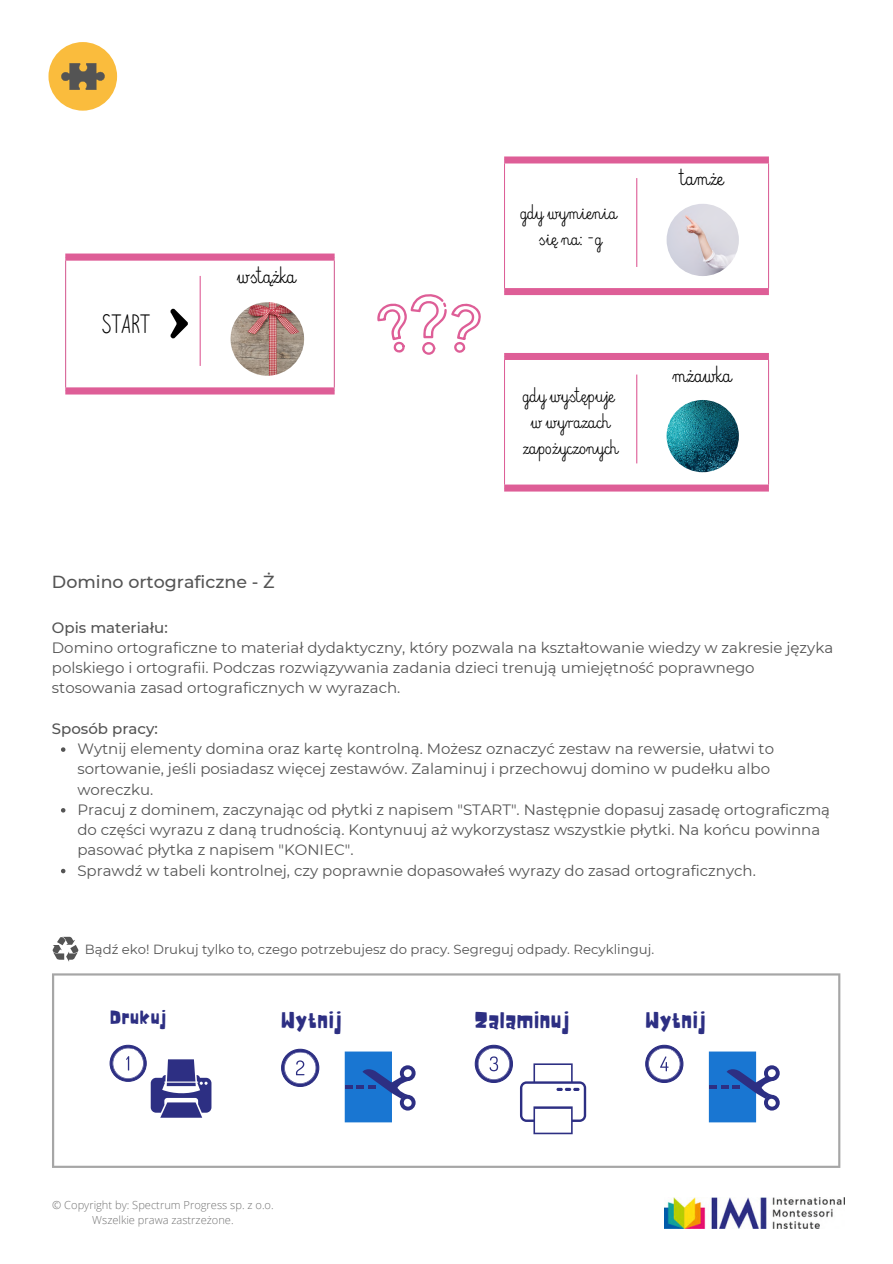
<style>
.page{position:relative;width:893px;height:1264px;background:#fff}
.page>*{position:absolute;margin:0;border:0;box-sizing:border-box;transform-origin:0 0}
.t1{font:23.7px "Elementarz Caps";color:#000}
.t2{font:21.75px "Noot";color:#2d2f83}
.t3{font:20.85px "Elementarz Pro";color:#000}
.t4{font:20.55px "Elementarz Pro";color:#000}
.t5{font:18.75px/26px "Elementarz Pro";color:#000;text-align:center}
.t6{font:18.45px "Noot";color:#2d2f83}
.t7{font:500 17.4px "Montserrat";color:#545454}
.t8{font:15px/20.2px "Montserrat";color:#545454}
.t9{font:500 15px "Montserrat";color:#545454}
.t10{font:13.2px "Montserrat";color:#545454}
.t11{font:300 11.1px/15.5px "Open Sans";color:#737373;text-align:center}
</style>
<div class="page">
<img style="left:664px;top:1197px;width:180px;height:31px">
<svg style="left:61px;top:747px;width:4px;height:4px"></svg>
<svg style="left:61px;top:808px;width:4px;height:4px"></svg>
<svg style="left:61px;top:868px;width:4px;height:5px"></svg>
<svg style="left:52px;top:973px;width:788px;height:194px"></svg>
<svg style="left:52px;top:936px;width:27px;height:25px"></svg>
<div style="left:48px;top:42px;width:69px;height:69px;background:#fabc3d;border-radius:50%"></div>
<svg style="left:61px;top:63px;width:44px;height:27px"></svg>
<hr style="left:504px;top:163px;width:1px;height:125px;background:#de5e97">
<hr style="left:768px;top:163px;width:1px;height:125px;background:#de5e97">
<div style="left:504px;top:156px;width:264px;height:7px;background:#de5e97"></div>
<div style="left:504px;top:288px;width:264px;height:7px;background:#de5e97"></div>
<hr style="left:636px;top:178px;width:1px;height:89px;background:#de5e97">
<hr style="left:504px;top:360px;width:1px;height:124px;background:#de5e97">
<hr style="left:768px;top:360px;width:1px;height:124px;background:#de5e97">
<div style="left:504px;top:353px;width:264px;height:7px;background:#de5e97"></div>
<div style="left:504px;top:484px;width:264px;height:7px;background:#de5e97"></div>
<hr style="left:636px;top:374px;width:1px;height:89px;background:#de5e97">
<img style="left:666px;top:204px;width:72px;height:72px;border-radius:50%">
<img style="left:666px;top:400px;width:72px;height:72px;border-radius:50%">
<svg style="left:377px;top:294px;width:103px;height:61px"></svg>
<hr style="left:65px;top:261px;width:1px;height:126px;background:#de5e97">
<hr style="left:334px;top:261px;width:1px;height:126px;background:#de5e97">
<div style="left:65px;top:253px;width:269px;height:8px;background:#de5e97"></div>
<div style="left:65px;top:387px;width:269px;height:7px;background:#de5e97"></div>
<hr style="left:200px;top:276px;width:1px;height:90px;background:#de5e97">
<svg style="left:170px;top:308px;width:18px;height:31px"></svg>
<img style="left:230px;top:302px;width:74px;height:74px;border-radius:50%">
<h1 class="t1" style="left:102px;top:309px;width:50px">START</h1>
<h3 class="t3" style="left:237px;top:261px;width:60px">wstążka</h3>
<p class="t5" style="left:520px;top:200px;width:98px">gdy wymienia się na: -g</p>
<p class="t5" style="left:522px;top:383px;width:97px">gdy występuje w wyrazach zapożyczonych</p>
<h3 class="t4" style="left:680px;top:164px;width:45px">tamże</h3>
<h3 class="t4" style="left:672px;top:360px;width:61px">mżawka</h3>
<p class="t7" style="left:52px;top:571px;width:224px">Domino ortograficzne - Ż</p>
<p class="t9" style="left:52px;top:618px;width:117px">Opis materiału:</p>
<p class="t8" style="left:52px;top:637px;width:782px">Domino ortograficzne to materiał dydaktyczny, który pozwala na kształtowanie wiedzy w zakresie języka polskiego i ortografii. Podczas rozwiązywania zadania dzieci trenują umiejętność poprawnego stosowania zasad ortograficznych w wyrazach.</p>
<p class="t9" style="left:52px;top:719px;width:107px">Sposób pracy:</p>
<p class="t8" style="left:77px;top:738px;width:754px">Wytnij elementy domina oraz kartę kontrolną. Możesz oznaczyć zestaw na rewersie, ułatwi to sortowanie, jeśli posiadasz więcej zestawów. Zalaminuj i przechowuj domino w pudełku albo woreczku.<br>Pracuj z dominem, zaczynając od płytki z napisem "START". Następnie dopasuj zasadę ortograficzmą do części wyrazu z daną trudnością. Kontynuuj aż wykorzystasz wszystkie płytki. Na końcu powinna pasować płytka z napisem "KONIEC".<br>Sprawdź w tabeli kontrolnej, czy poprawnie dopasowałeś wyrazy do zasad ortograficznych.</p>
<p class="t10" style="left:85px;top:940px;width:570px">Bądź eko! Drukuj tylko to, czego potrzebujesz do pracy. Segreguj odpady. Recyklinguj.</p>
<p class="t6" style="left:109px;top:1006px;width:59px">Drukuj</p>
<h2 class="t2" style="left:280px;top:1006px;width:63px">Wytnij</h2>
<h2 class="t2" style="left:474px;top:1006px;width:97px">Zalaminuj</h2>
<h2 class="t2" style="left:644px;top:1006px;width:63px">Wytnij</h2>
<p class="t11" style="left:52px;top:1196px;width:223px">© Copyright by: Spectrum Progress sp. z o.o.<br>Wszelkie prawa zastrzeżone.</p>
</div>
